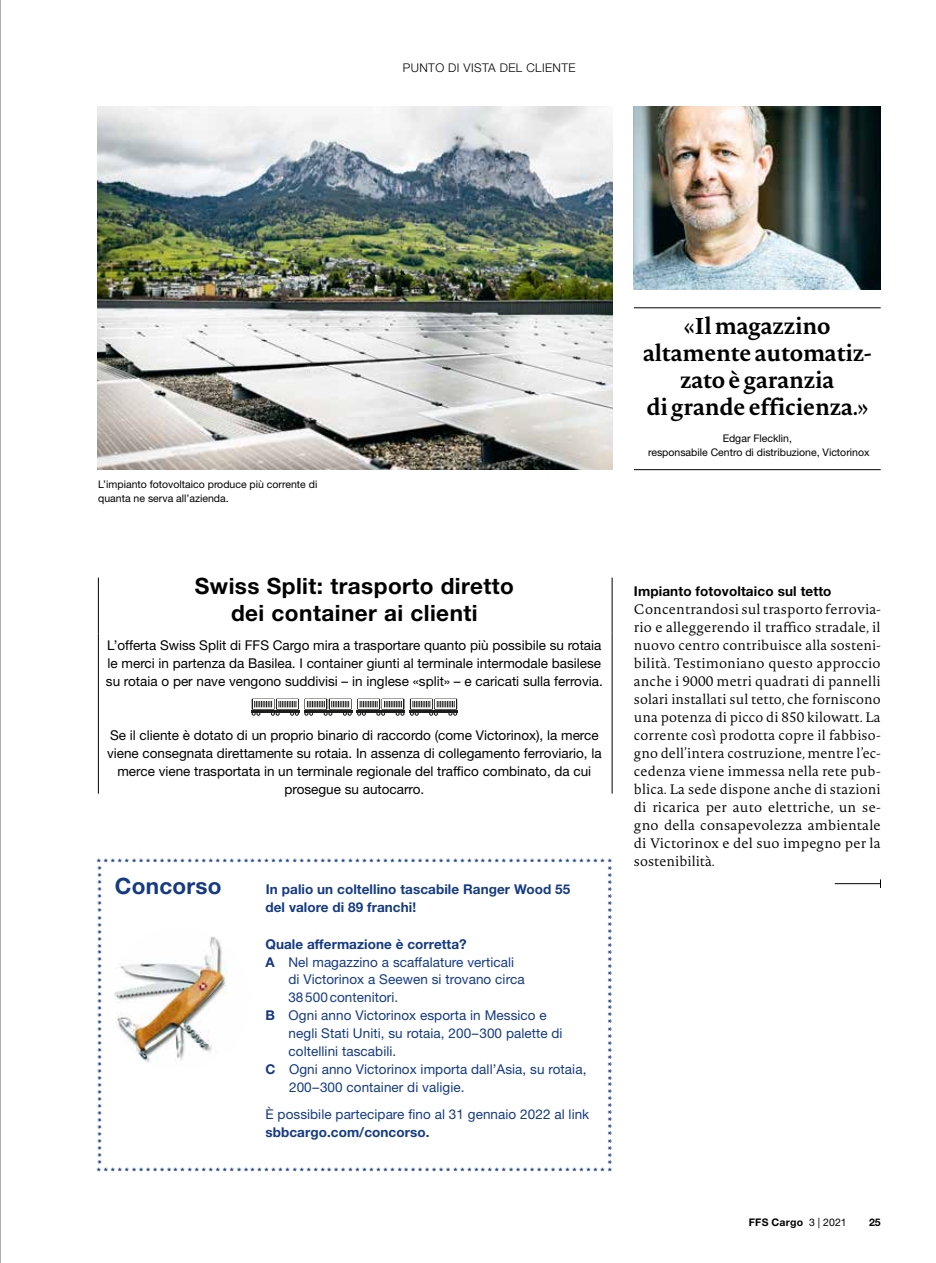
<style>
.page{position:relative;width:936px;height:1263px;background:#fff}
.page>*{position:absolute;margin:0;border:0;box-sizing:border-box;transform-origin:0 0}
.t1{font:700 22.5px/27px "Novel Pro";letter-spacing:-.01em;color:#000;text-align:center}
.t2{font:700 22.5px/27px "Helvetica Neue LT Std";letter-spacing:.02em;color:#000;text-align:center}
.t3{font:700 22.5px "Helvetica Neue LT Std";letter-spacing:.01em;color:#143a84}
.t4{font:300 13.5px/18px "Novel Pro";letter-spacing:.01em;color:#000;text-align:justify}
.t5{font:13.5px/18px "Helvetica Neue LT Std";color:#000}
.t6{font:13.5px "Helvetica Neue LT Std";letter-spacing:.005em;color:#143a84}
.t7{font:700 13.5px/18px "Helvetica Neue LT Std";letter-spacing:.005em;color:#143a84}
.t8{font:700 13.5px "Helvetica Neue LT Std";letter-spacing:.01em;color:#000}
.t9{font:300 12px "Helvetica Neue LT Std";letter-spacing:.03em;color:#000}
.t10{font:10.5px/13.5px "Helvetica Neue LT Std";color:#000;text-align:center}
.t11{font:700 10.5px "Helvetica Neue LT Std";letter-spacing:.02em;color:#000}
.t12{font:700 10.2px "Helvetica Neue LT Std";color:#143a84}
.s1{font-weight:700}
.s2{font-weight:400}
</style>
<div class="page">
<hr style="left:634px;top:308px;width:246px;height:1px;background:#000">
<hr style="left:634px;top:469px;width:246px;height:1px;background:#000">
<hr style="left:834px;top:883px;width:46px;height:1px;background:#000">
<img style="left:634px;top:106px;width:246px;height:184px">
<img style="left:98px;top:106px;width:514px;height:364px">
<img style="left:114px;top:937px;width:113px;height:126px">
<hr style="left:98px;top:578px;width:1px;height:55px;background:#000">
<hr style="left:611px;top:578px;width:1px;height:55px;background:#000">
<hr style="left:98px;top:633px;width:1px;height:161px;background:#000">
<hr style="left:611px;top:633px;width:1px;height:161px;background:#000">
<div style="left:251px;top:699px;width:23px;height:11px;background:#1d1d1b"></div>
<div style="left:253px;top:700px;width:20px;height:9px;background:#fff"></div>
<hr style="left:303px;top:710px;width:49px;height:3px;background:#1d1d1b">
<svg style="left:251px;top:701px;width:100px;height:15px"></svg>
<hr style="left:356px;top:710px;width:49px;height:3px;background:#1d1d1b">
<svg style="left:357px;top:701px;width:47px;height:15px"></svg>
<hr style="left:409px;top:710px;width:49px;height:3px;background:#1d1d1b">
<svg style="left:410px;top:701px;width:47px;height:15px"></svg>
<hr style="left:0;top:0;width:1px;height:1263px;background:#878787">
<p class="t9" style="left:403px;top:61px;width:174px">PUNTO DI VISTA DEL CLIENTE</p>
<p class="t10" style="left:98px;top:478px;width:220px;text-align:left">L’impianto fotovoltaico produce più corrente di quanta ne serva all’azienda.</p>
<h1 class="t1" style="left:643px;top:312px;width:230px">«Il magazzino altamente automatiz&shy;zato è garanzia<br>di grande efficienza.»</h1>
<p class="t10" style="left:648px;top:432px;width:223px">Edgar Flecklin,<br>responsabile Centro di distribuzione, Victorinox</p>
<h1 class="t2" style="left:195px;top:572px;width:320px">Swiss Split: trasporto diretto dei container ai clienti</h1>
<p class="t5" style="left:106px;top:636px;width:498px">L’offerta Swiss Split di FFS Cargo mira a trasportare quanto più possibile su rotaia le merci in partenza da Basilea. I container giunti al terminale intermodale basilese su rotaia o per nave vengono suddivisi – in inglese «split» – e caricati sulla ferrovia.</p>
<p class="t5" style="left:107px;top:726px;width:496px;text-align:center">Se il cliente è dotato di un proprio binario di raccordo (come Victorinox), la merce viene consegnata direttamente su rotaia. In assenza di collegamento ferroviario, la merce viene trasportata in un terminale regionale del traffico combinato, da cui prosegue su autocarro.</p>
<p class="t12" style="left:97px;top:856px;width:516px">* * * * * * * * * * ** * * * * * * * * * ** * * * * * * * * * ** * * * * * * * * * ** * * * * * * * * * ** * * * * * * * * * * * * * * * * * *</p>
<p class="t12" style="left:95px;top:1164px;width:299px;rotate:-90deg">* * * * * * * * ** * * * * * * * * * ** * * * * * * * * * ** * * * * * * * * * * *</p>
<p class="t12" style="left:614px;top:866px;width:299px;rotate:90deg">* * * * * * * * ** * * * * * * * * * ** * * * * * * * * * ** * * * * * * * * * * *</p>
<h1 class="t3" style="left:115px;top:872px;width:108px">Concorso</h1>
<p class="t7" style="left:265px;top:880px;width:306px">In palio un coltellino tascabile Ranger Wood 55 del valore di 89 franchi!</p>
<p class="t7" style="left:265px;top:934px;width:203px">Quale affermazione è corretta?</p>
<p class="t6" style="left:265px;top:954px;width:250px"><span class="s1">A</span> Nel magazzino a scaffalature verticali</p>
<p class="t6" style="left:288px;top:972px;width:238px">di Victorinox a Seewen si trovano circa</p>
<p class="t6" style="left:288px;top:990px;width:111px">38500contenitori.</p>
<p class="t6" style="left:265px;top:1008px;width:283px"><span class="s1">B</span> Ogni anno Victorinox esporta in Messico e</p>
<p class="t6" style="left:288px;top:1026px;width:275px">negli Stati Uniti, su rotaia, 200–300 palette di</p>
<p class="t6" style="left:288px;top:1044px;width:109px">coltellini tascabili.</p>
<p class="t6" style="left:265px;top:1061px;width:322px"><span class="s1">C</span> Ogni anno Victorinox importa dall’Asia, su rotaia,</p>
<p class="t6" style="left:289px;top:1079px;width:177px">200–300 container di valigie.</p>
<p class="t6" style="left:265px;top:1106px;width:325px">È possibile partecipare fino al 31 gennaio 2022 al link</p>
<p class="t7" style="left:265px;top:1123px;width:165px">sbbcargo.com/concorso.</p>
<p class="t12" style="left:97px;top:1165px;width:516px">* * * * * * * * * * ** * * * * * * * * * ** * * * * * * * * * ** * * * * * * * * * ** * * * * * * * * * ** * * * * * * * * * * * * * * * * * *</p>
<p class="t8" style="left:634px;top:582px;width:199px">Impianto fotovoltaico sul tetto</p>
<p class="t4" style="left:634px;top:599px;width:248px">Concentrandosi sul trasporto ferrovia&shy;rio e alleggerendo il traffico stradale, il nuovo centro contribuisce alla sosteni&shy;bilità. Testimoniano questo approccio anche i 9000 metri quadrati di pannelli solari installati sul tetto, che forniscono una potenza di picco di 850 kilowatt. La corrente così prodotta copre il fabbiso&shy;gno dell’intera costruzione, mentre l’ec&shy;cedenza viene immessa nella rete pub&shy;blica. La sede dispone anche di stazioni di ricarica per auto elettriche, un se&shy;gno della consapevolezza ambientale di Victorinox e del suo impegno per la sostenibilità.</p>
<p class="t11" style="left:748px;top:1215px;width:99px">FFS Cargo <span class="s2">3 | 2021</span></p>
<p class="t11" style="left:869px;top:1215px;width:13px">25</p>
</div>
